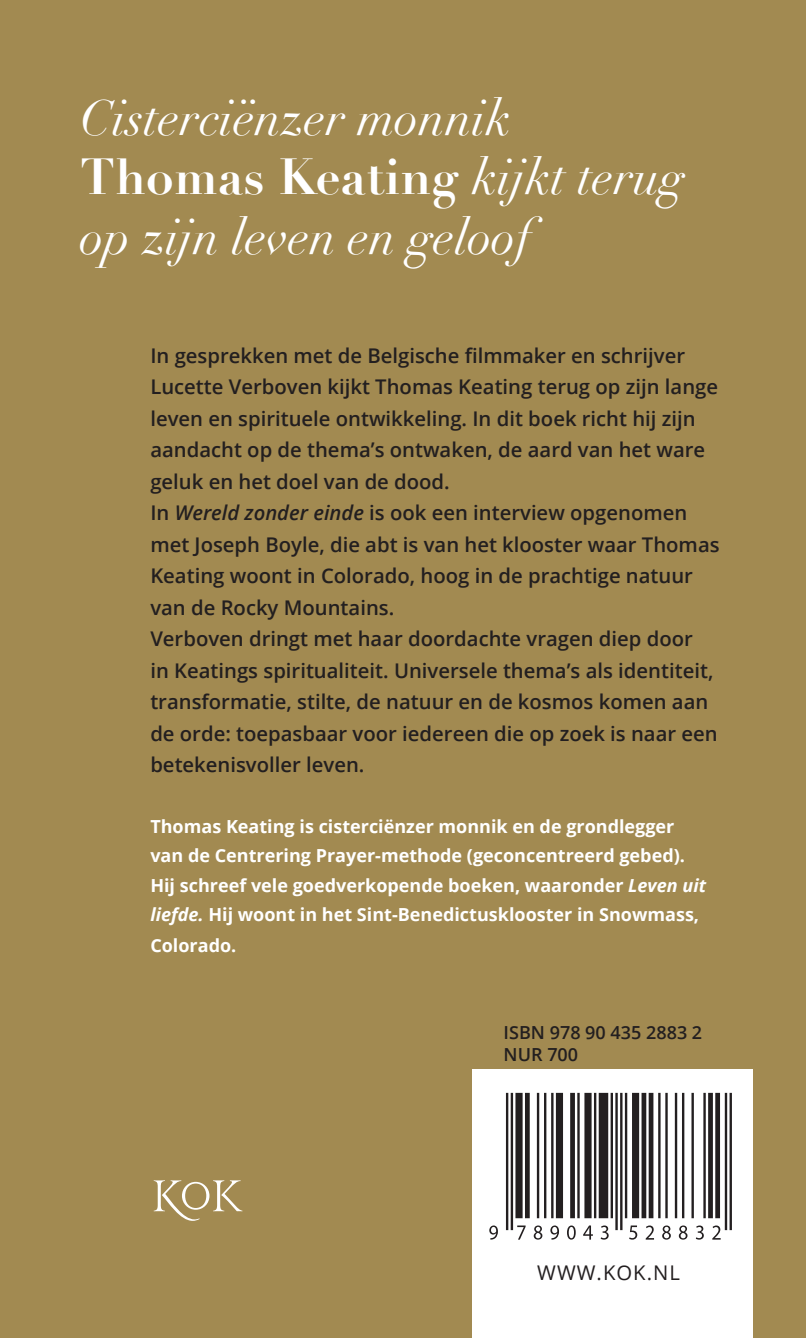
<style>
.page{position:relative;width:806px;height:1338px;background:#fff}
.page>*{position:absolute;margin:0;border:0;box-sizing:border-box;transform-origin:0 0}
.t1{font:italic 49.5px/59.4px "Didot";color:#fff}
.t2{font:600 20.25px/31.5px "Open Sans";color:#231f20}
.t3{font:20.25px "Open Sans";letter-spacing:.05em;color:#231f20}
.t4{font:700 18px/29.2px "Open Sans";color:#fff}
.t5{font:600 18px/22.5px "Open Sans";color:#231f20}
.s1{font-weight:700;font-style:normal}
.s2{font-style:italic}
</style>
<div class="page">
<div style="left:0;top:0;width:805px;height:1337px;background:#a28a51"></div>
<div style="left:471px;top:1068px;width:281px;height:269px;background:#fff"></div>
<svg style="left:489px;top:1092px;width:242px;height:147px"></svg>
<svg style="left:154px;top:1180px;width:88px;height:40px"></svg>
<h1 class="t1" style="left:80px;top:89px;width:605px">Cisterciënzer monnik<br><span class="s1">Thomas Keating</span> kijkt terug op zijn leven en geloof</h1>
<p class="t2" style="left:150px;top:339px;width:570px">In gesprekken met de Belgische filmmaker en schrijver Lucette Verboven kijkt Thomas Keating terug op zijn lange leven en spirituele ontwikkeling. In dit boek richt hij zijn aandacht op de thema’s ontwaken, de aard van het ware geluk en het doel van de dood.<br>In <span class="s2">Wereld zonder einde</span> is ook een interview opgenomen met Joseph Boyle, die abt is van het klooster waar Thomas Keating woont in Colorado, hoog in de prachtige natuur van de Rocky Mountains.<br>Verboven dringt met haar doordachte vragen diep door<br>in Keatings spiritualiteit. Universele thema’s als identiteit, transformatie, stilte, de natuur en de kosmos komen aan de orde: toepasbaar voor iedereen die op zoek is naar een betekenisvoller leven.</p>
<p class="t4" style="left:150px;top:811px;width:557px">Thomas Keating is cisterciënzer monnik en de grondlegger van de Centrering Prayer-methode (geconcentreerd gebed).<br>Hij schreef vele goedverkopende boeken, waaronder <span class="s2">Leven uit liefde.</span> Hij woont in het Sint-Benedictusklooster in Snowmass,</p>
<p class="t4" style="left:150px;top:930px;width:87px">Colorado.</p>
<p class="t5" style="left:503px;top:1020px;width:200px">ISBN 978 90 435 2883 2<br>NUR 700</p>
<p class="t3" style="left:537px;top:1258px;width:144px">WWW.KOK.NL</p>
</div>
